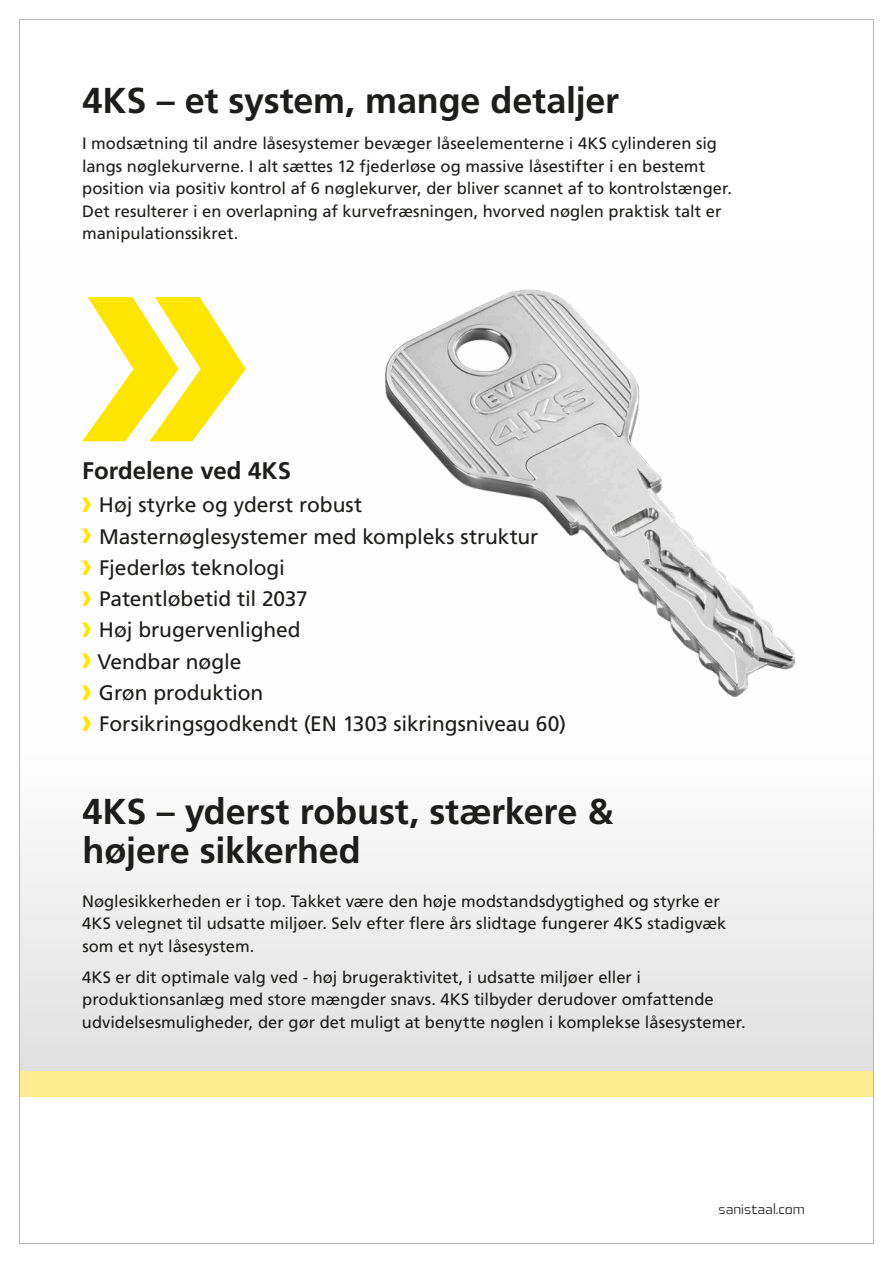
<style>
.page{position:relative;width:893px;height:1263px;background:#fff}
.page>*{position:absolute;margin:0;border:0;box-sizing:border-box;transform-origin:0 0}
.t1{font:700 36px/39px "Frutiger LT Std";letter-spacing:-.005em;color:#1d1d1b}
.t2{font:700 24px "Frutiger LT Std";color:#1d1d1b}
.t3{font:21px/31.2px "Frutiger LT Std";letter-spacing:-.005em;color:#1d1d1b}
.t4{font:16.5px/22.5px "Frutiger LT Std";color:#1d1d1b}
.t5{font:13.5px "Fishmonger EEL";color:#1d1d1b}
.s1{font-weight:700;font-size:34.8px;color:#ffe600}
</style>
<div class="page">
<div style="left:20px;top:244px;width:854px;height:827px;background:linear-gradient(to bottom,#fff,#ebebeb)"></div>
<svg style="left:82px;top:297px;width:164px;height:144px"></svg>
<img style="left:386px;top:282px;width:409px;height:414px">
<div style="left:19px;top:1071px;width:855px;height:26px;background:#ffeb91"></div>
<h1 class="t1" style="left:82px;top:81px;width:538px">4KS – et system, mange detaljer</h1>
<p class="t4" style="left:82px;top:132px;width:651px">I modsætning til andre låsesystemer bevæger låseelementerne i 4KS cylinderen sig langs nøglekurverne. I alt sættes 12 fjederløse og massive låsestifter i en bestemt position via positiv kontrol af 6 nøglekurver, der bliver scannet af to kontrolstænger.<br>Det resulterer i en overlapning af kurvefræsningen, hvorved nøglen praktisk talt er manipulationssikret.</p>
<h2 class="t2" style="left:82px;top:456px;width:210px">Fordelene ved 4KS</h2>
<p class="t3" style="left:81px;top:489px;width:486px"><span class="s1">›</span> Høj styrke og yderst robust<br><span class="s1">›</span> Masternøglesystemer med kompleks struktur<br><span class="s1">›</span> Fjederløs teknologi<br><span class="s1">›</span> Patentløbetid til 2037<br><span class="s1">›</span> Høj brugervenlighed<br><span class="s1">›</span> Vendbar nøgle<br><span class="s1">›</span> Grøn produktion<br><span class="s1">›</span> Forsikringsgodkendt (EN 1303 sikringsniveau 60)</p>
<h1 class="t1" style="left:82px;top:792px;width:533px">4KS – yderst robust, stærkere &amp; højere sikkerhed</h1>
<p class="t4" style="left:82px;top:890px;width:646px">Nøglesikkerheden er i top. Takket være den høje modstandsdygtighed og styrke er<br>4KS velegnet til udsatte miljøer. Selv efter flere års slidtage fungerer 4KS stadigvæk som et nyt låsesystem.</p>
<p class="t4" style="left:82px;top:966px;width:665px">4KS er dit optimale valg ved - høj brugeraktivitet, i udsatte miljøer eller i produktionsanlæg med store mængder snavs. 4KS tilbyder derudover omfattende udvidelsesmuligheder, der gør det muligt at benytte nøglen i komplekse låsesystemer.</p>
<p class="t5" style="left:719px;top:1202px;width:88px">sanistaal.com</p>
</div>
